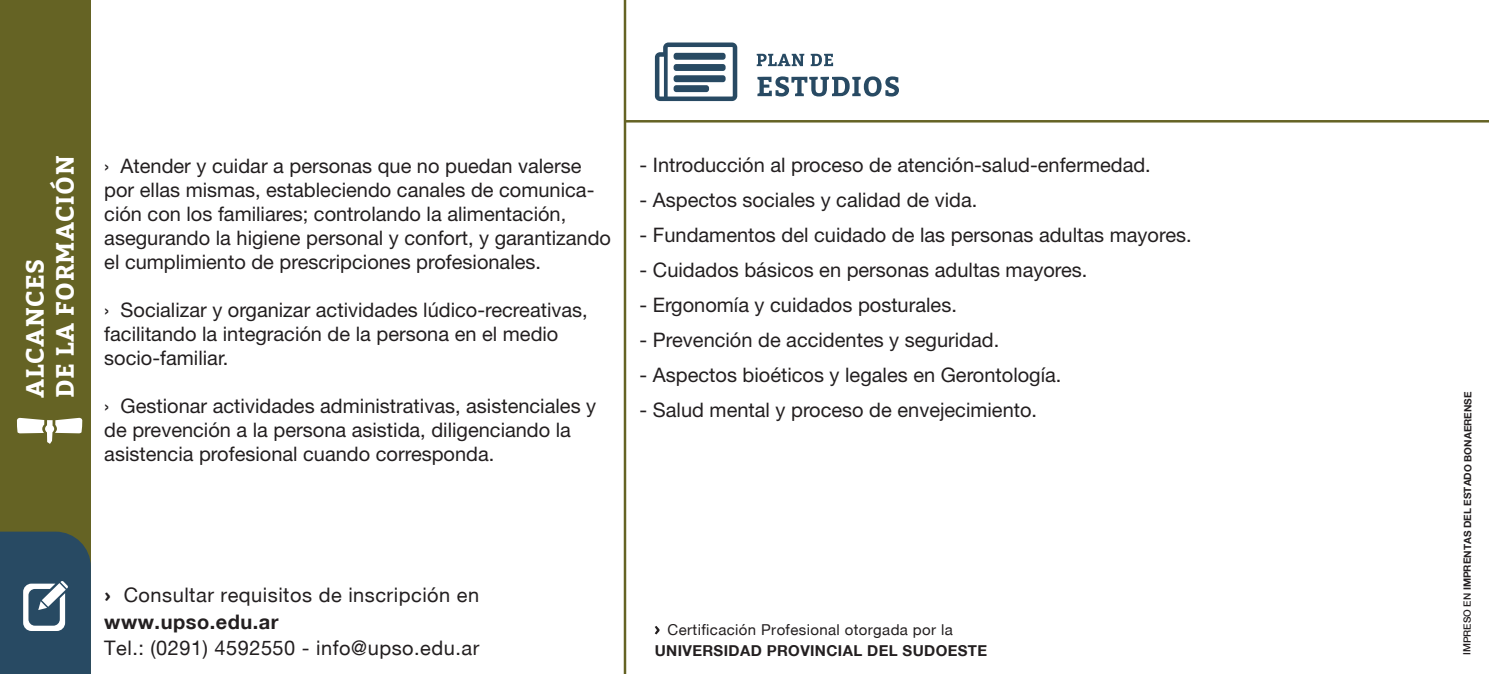
<style>
.page{position:relative;width:1489px;height:674px;background:#fff}
.page>*{position:absolute;margin:0;border:0;box-sizing:border-box;transform-origin:0 0}
.t1{font:700 25px/30px "Bitter";letter-spacing:.025em;color:#fff}
.t2{font:20px/24px "Helvetica Neue";color:#231f20}
.t3{font:20px/26.2px "Helvetica Neue";letter-spacing:.025em;color:#231f20}
.t4{font:15px "Helvetica Neue";letter-spacing:.025em;color:#231f20}
.t5{font:700 15px "Helvetica Neue";letter-spacing:.025em;color:#231f20}
.t6{font:700 10px "Helvetica Neue";letter-spacing:-.005em;color:#231f20}
.s1{font-family:"Bitter";font-weight:700}
.s2{font-weight:700}
.s3{font-weight:500}
</style>
<div class="page">
<svg style="left:757px;top:54px;width:47px;height:12px"></svg>
<svg style="left:811px;top:54px;width:22px;height:12px"></svg>
<svg style="left:757px;top:76px;width:142px;height:20px"></svg>
<svg style="left:655px;top:42px;width:82px;height:59px"></svg>
<div style="left:674px;top:64px;width:52px;height:7px;background:#284a63;border-radius:3px"></div>
<div style="left:674px;top:75px;width:52px;height:7px;background:#284a63;border-radius:3px"></div>
<div style="left:674px;top:85px;width:35px;height:7px;background:#284a63;border-radius:3px"></div>
<div style="left:674px;top:53px;width:52px;height:7px;background:#284a63;border-radius:3px"></div>
<hr style="left:626px;top:120px;width:863px;height:2px;background:#656324">
<hr style="left:624px;top:0;width:2px;height:673px;background:#656324">
<div style="left:0;top:0;width:91px;height:673px;background:#656324"></div>
<svg style="left:0;top:531px;width:91px;height:142px;background:#3a586d"></svg>
<svg style="left:17px;top:417px;width:65px;height:26px"></svg>
<svg style="left:655px;top:626px;width:4px;height:8px"></svg>
<p class="t1" style="left:20px;top:397px;width:243px;rotate:-90deg">ALCANCES<br>DE LA FORMACIÓN</p>
<p class="t2" style="left:104px;top:155px;width:508px">› Atender y cuidar a personas que no puedan valerse por ellas mismas, estableciendo canales de comunica&shy;ción con los familiares; controlando la alimentación, asegurando la higiene personal y confort, y garantizando el cumplimiento de prescripciones profesionales.</p>
<p class="t2" style="left:104px;top:299px;width:485px">› Socializar y organizar actividades lúdico-recreativas, facilitando la integración de la persona en el medio socio-familiar.</p>
<p class="t2" style="left:104px;top:395px;width:493px">› Gestionar actividades administrativas, asistenciales y de prevención a la persona asistida, diligenciando la asistencia profesional cuando corresponda.</p>
<p class="t2" style="left:640px;top:154px;width:513px">- Introducción al proceso de atención-salud-enfermedad.</p>
<p class="t2" style="left:640px;top:189px;width:339px">- Aspectos sociales y calidad de vida.</p>
<p class="t2" style="left:640px;top:224px;width:554px">- Fundamentos del cuidado de las personas adultas mayores.</p>
<p class="t2" style="left:640px;top:259px;width:449px">- Cuidados básicos en personas adultas mayores.</p>
<p class="t2" style="left:640px;top:294px;width:319px">- Ergonomía y cuidados posturales.</p>
<p class="t2" style="left:640px;top:329px;width:361px">- Prevención de accidentes y seguridad.</p>
<p class="t2" style="left:640px;top:364px;width:423px">- Aspectos bioéticos y legales en Gerontología.</p>
<p class="t2" style="left:640px;top:399px;width:399px">- Salud mental y proceso de envejecimiento.</p>
<p class="t3" style="left:104px;top:581px;width:376px"><span class="s1">›</span> Consultar requisitos de inscripción en <span class="s2">www.upso.edu.ar</span></p>
<p class="t3" style="left:104px;top:634px;width:377px">Tel.: (0291) 4592550 - info@upso.edu.ar</p>
<p class="t4" style="left:668px;top:620px;width:287px">Certificación Profesional otorgada por la</p>
<p class="t5" style="left:655px;top:641px;width:334px">UNIVERSIDAD PROVINCIAL DEL SUDOESTE</p>
<p class="t6" style="left:1461px;top:654px;width:265px;rotate:-90deg"><span class="s3">IMPRESO EN</span> IMPRENTAS DEL ESTADO BONAERENSE</p>
</div>
